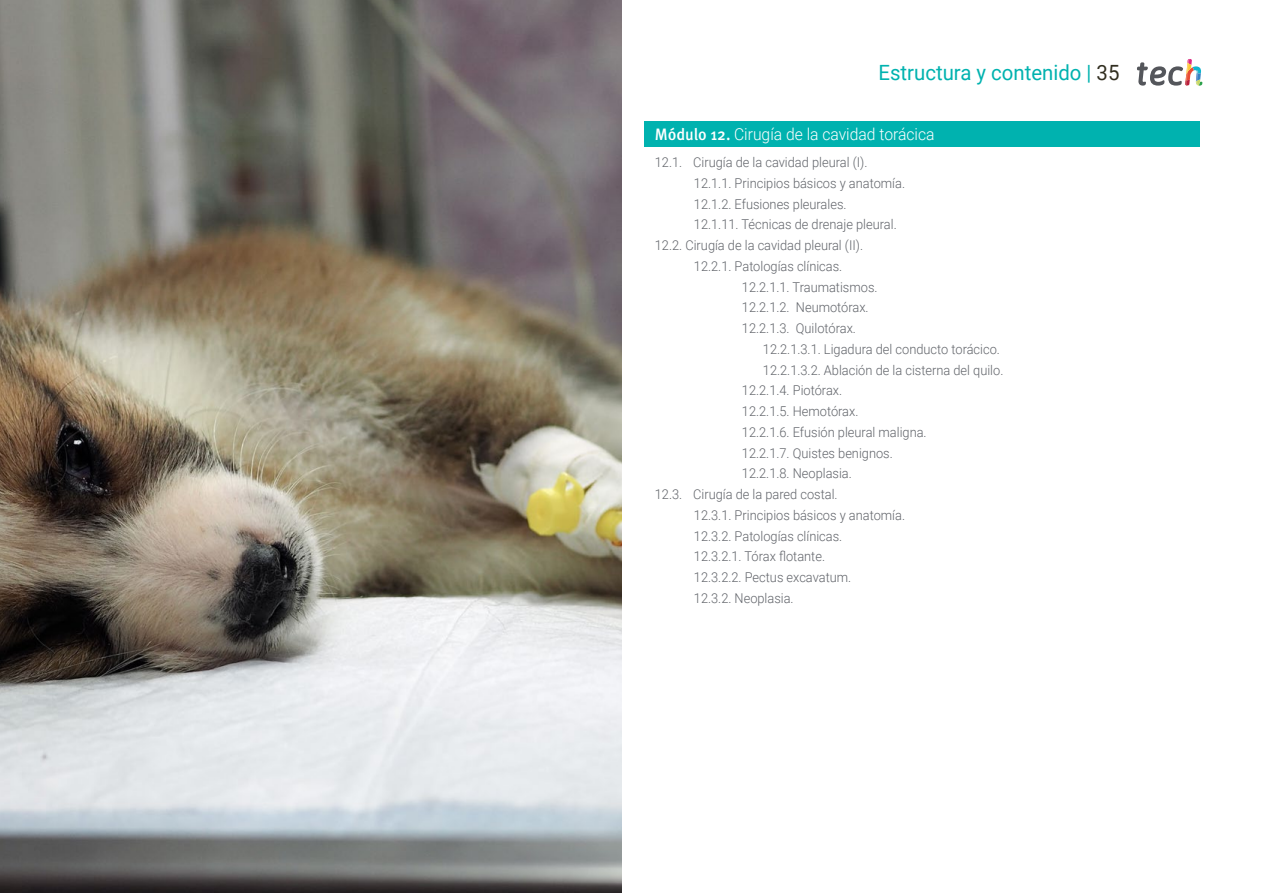
<style>
.page{position:relative;width:1263px;height:893px;background:#fff}
.page>*{position:absolute;margin:0;border:0;box-sizing:border-box;transform-origin:0 0}
.t1{font:21px "Roboto";color:#00b2af}
.t2{font:300 16.5px "Roboto";color:#fff;scale:.95 1}
.t3{font:300 13.5px "Roboto";color:#61646a;scale:.95 1}
.s1{color:#312e20}
.s2{font-family:"Meta Pro";font-weight:500}
</style>
<div class="page">
<img style="left:0;top:0;width:622px;height:893px">
<div style="left:644px;top:121px;width:555px;height:25px;background:#00b2af"></div>
<svg style="left:1137px;top:59px;width:65px;height:27px"></svg>
<h1 class="t1" style="left:878px;top:57px;width:242px">Estructura y contenido | <span class="s1">35</span></h1>
<p class="t2" style="left:655px;top:123px;width:296px"><span class="s2">Módulo 12.</span> Cirugía de la cavidad torácica</p>
<p class="t3" style="left:655px;top:153px;width:225px">12.1. Cirugía de la cavidad pleural (I).</p>
<p class="t3" style="left:694px;top:174px;width:224px">12.1.1. Principios básicos y anatomía.</p>
<p class="t3" style="left:694px;top:194px;width:162px">12.1.2. Efusiones pleurales.</p>
<p class="t3" style="left:694px;top:215px;width:215px">12.1.11. Técnicas de drenaje pleural.</p>
<p class="t3" style="left:655px;top:236px;width:221px">12.2. Cirugía de la cavidad pleural (II).</p>
<p class="t3" style="left:694px;top:257px;width:158px">12.2.1. Patologías clínicas.</p>
<p class="t3" style="left:742px;top:277px;width:144px">12.2.1.1. Traumatismos.</p>
<p class="t3" style="left:742px;top:298px;width:135px">12.2.1.2. Neumotórax.</p>
<p class="t3" style="left:742px;top:319px;width:122px">12.2.1.3. Quilotórax.</p>
<p class="t3" style="left:763px;top:340px;width:251px">12.2.1.3.1. Ligadura del conducto torácico.</p>
<p class="t3" style="left:763px;top:360px;width:255px">12.2.1.3.2. Ablación de la cisterna del quilo.</p>
<p class="t3" style="left:742px;top:381px;width:107px">12.2.1.4. Piotórax.</p>
<p class="t3" style="left:742px;top:402px;width:124px">12.2.1.5. Hemotórax.</p>
<p class="t3" style="left:742px;top:423px;width:196px">12.2.1.6. Efusión pleural maligna.</p>
<p class="t3" style="left:742px;top:443px;width:160px">12.2.1.7. Quistes benignos.</p>
<p class="t3" style="left:742px;top:464px;width:117px">12.2.1.8. Neoplasia.</p>
<p class="t3" style="left:655px;top:485px;width:194px">12.3. Cirugía de la pared costal.</p>
<p class="t3" style="left:694px;top:506px;width:224px">12.3.1. Principios básicos y anatomía.</p>
<p class="t3" style="left:694px;top:526px;width:158px">12.3.2. Patologías clínicas.</p>
<p class="t3" style="left:694px;top:547px;width:140px">12.3.2.1. Tórax flotante.</p>
<p class="t3" style="left:694px;top:568px;width:167px">12.3.2.2. Pectus excavatum.</p>
<p class="t3" style="left:694px;top:589px;width:107px">12.3.2. Neoplasia.</p>
</div>
